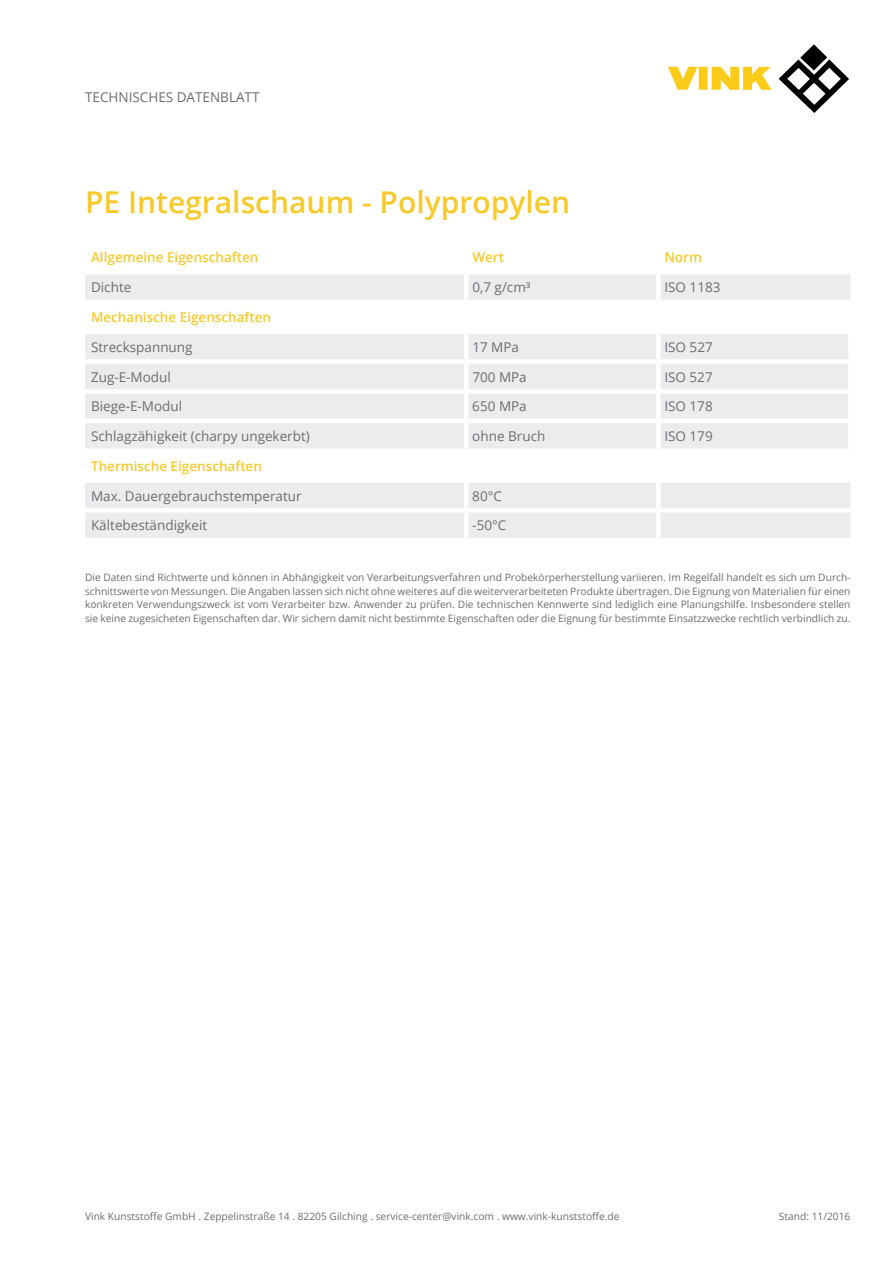
<style>
.page{position:relative;width:893px;height:1263px;background:#fff}
.page>*{position:absolute;margin:0;border:0;box-sizing:border-box;transform-origin:0 0}
.t1{font:600 30px "Open Sans";color:#f7c92b}
.t2{font:13.5px "Open Sans";color:#6c6d70}
.t3{font:600 13.5px "Open Sans";color:#f7c92b}
.t4{font:10.2px/13.5px "Open Sans";color:#6c6d70;text-align:justify}
</style>
<div class="page">
<img style="left:668px;top:44px;width:181px;height:68px">
<svg style="left:85px;top:274px;width:765px;height:264px;fill:#ececee"></svg>
<div style="left:464px;top:274px;width:5px;height:26px;background:#fff"></div>
<div style="left:656px;top:274px;width:5px;height:26px;background:#fff"></div>
<hr style="left:85px;top:300px;width:381px;height:4px;background:#fff">
<hr style="left:466px;top:300px;width:192px;height:4px;background:#fff">
<div style="left:464px;top:304px;width:5px;height:25px;background:#fff"></div>
<hr style="left:658px;top:300px;width:192px;height:4px;background:#fff">
<div style="left:656px;top:304px;width:5px;height:25px;background:#fff"></div>
<div style="left:85px;top:329px;width:381px;height:5px;background:#fff"></div>
<div style="left:466px;top:329px;width:192px;height:5px;background:#fff"></div>
<div style="left:464px;top:334px;width:5px;height:25px;background:#fff"></div>
<div style="left:658px;top:329px;width:195px;height:5px;background:#fff"></div>
<div style="left:656px;top:334px;width:5px;height:25px;background:#fff"></div>
<div style="left:848px;top:334px;width:5px;height:25px;background:#fff"></div>
<div style="left:85px;top:359px;width:381px;height:5px;background:#fff"></div>
<div style="left:466px;top:359px;width:192px;height:5px;background:#fff"></div>
<div style="left:464px;top:364px;width:5px;height:25px;background:#fff"></div>
<div style="left:658px;top:359px;width:195px;height:5px;background:#fff"></div>
<div style="left:656px;top:364px;width:5px;height:25px;background:#fff"></div>
<div style="left:848px;top:364px;width:5px;height:25px;background:#fff"></div>
<hr style="left:85px;top:389px;width:381px;height:4px;background:#fff">
<hr style="left:466px;top:389px;width:192px;height:4px;background:#fff">
<div style="left:464px;top:393px;width:5px;height:26px;background:#fff"></div>
<hr style="left:658px;top:389px;width:195px;height:4px;background:#fff">
<div style="left:656px;top:393px;width:5px;height:26px;background:#fff"></div>
<div style="left:848px;top:393px;width:5px;height:26px;background:#fff"></div>
<hr style="left:85px;top:419px;width:381px;height:4px;background:#fff">
<hr style="left:466px;top:419px;width:192px;height:4px;background:#fff">
<div style="left:464px;top:423px;width:5px;height:25px;background:#fff"></div>
<hr style="left:658px;top:419px;width:195px;height:4px;background:#fff">
<div style="left:656px;top:423px;width:5px;height:25px;background:#fff"></div>
<div style="left:848px;top:423px;width:5px;height:25px;background:#fff"></div>
<div style="left:85px;top:448px;width:381px;height:5px;background:#fff"></div>
<div style="left:466px;top:448px;width:192px;height:5px;background:#fff"></div>
<div style="left:464px;top:453px;width:5px;height:25px;background:#fff"></div>
<div style="left:658px;top:448px;width:195px;height:5px;background:#fff"></div>
<div style="left:656px;top:453px;width:5px;height:25px;background:#fff"></div>
<div style="left:85px;top:478px;width:381px;height:5px;background:#fff"></div>
<div style="left:466px;top:478px;width:192px;height:5px;background:#fff"></div>
<div style="left:464px;top:483px;width:5px;height:25px;background:#fff"></div>
<div style="left:658px;top:478px;width:192px;height:5px;background:#fff"></div>
<div style="left:656px;top:483px;width:5px;height:25px;background:#fff"></div>
<hr style="left:85px;top:508px;width:381px;height:4px;background:#fff">
<hr style="left:466px;top:508px;width:192px;height:4px;background:#fff">
<div style="left:464px;top:512px;width:5px;height:26px;background:#fff"></div>
<hr style="left:658px;top:508px;width:192px;height:4px;background:#fff">
<div style="left:656px;top:512px;width:5px;height:26px;background:#fff"></div>
<h2 class="t2" style="left:85px;top:88px;width:176px">TECHNISCHES DATENBLATT</h2>
<h1 class="t1" style="left:85px;top:181px;width:487px">PE Integralschaum - Polypropylen</h1>
<h2 class="t3" style="left:91px;top:248px;width:169px">Allgemeine Eigenschaften</h2>
<h2 class="t3" style="left:472px;top:248px;width:33px">Wert</h2>
<h2 class="t3" style="left:664px;top:248px;width:39px">Norm</h2>
<h2 class="t2" style="left:91px;top:278px;width:42px">Dichte</h2>
<h2 class="t2" style="left:472px;top:278px;width:60px">0,7 g/cm³</h2>
<h2 class="t2" style="left:664px;top:278px;width:58px">ISO 1183</h2>
<h2 class="t3" style="left:91px;top:308px;width:182px">Mechanische Eigenschaften</h2>
<h2 class="t2" style="left:91px;top:338px;width:103px">Streckspannung</h2>
<h2 class="t2" style="left:472px;top:338px;width:48px">17 MPa</h2>
<h2 class="t2" style="left:664px;top:338px;width:50px">ISO 527</h2>
<h2 class="t2" style="left:91px;top:367px;width:81px">Zug-E-Modul</h2>
<h2 class="t2" style="left:472px;top:367px;width:56px">700 MPa</h2>
<h2 class="t2" style="left:664px;top:367px;width:50px">ISO 527</h2>
<h2 class="t2" style="left:91px;top:397px;width:93px">Biege-E-Modul</h2>
<h2 class="t2" style="left:472px;top:397px;width:56px">650 MPa</h2>
<h2 class="t2" style="left:664px;top:397px;width:50px">ISO 178</h2>
<h2 class="t2" style="left:91px;top:427px;width:220px">Schlagzähigkeit (charpy ungekerbt)</h2>
<h2 class="t2" style="left:472px;top:427px;width:75px">ohne Bruch</h2>
<h2 class="t2" style="left:664px;top:427px;width:50px">ISO 179</h2>
<h2 class="t3" style="left:91px;top:457px;width:172px">Thermische Eigenschaften</h2>
<h2 class="t2" style="left:91px;top:486px;width:212px">Max. Dauergebrauchstemperatur</h2>
<h2 class="t2" style="left:472px;top:486px;width:31px">80°C</h2>
<h2 class="t2" style="left:91px;top:516px;width:118px">Kältebeständigkeit</h2>
<h2 class="t2" style="left:472px;top:516px;width:36px">-50°C</h2>
<p class="t4" style="left:85px;top:570px;width:767px">Die Daten sind Richtwerte und können in Abhängigkeit von Verarbeitungsverfahren und Probekörperherstellung variieren. Im Regelfall handelt es sich um Durch&shy;schnittswerte von Messungen. Die Angaben lassen sich nicht ohne weiteres auf die weiterverarbeiteten Produkte übertragen. Die Eignung von Materialien für einen konkreten Verwendungszweck ist vom Verarbeiter bzw. Anwender zu prüfen. Die technischen Kennwerte sind lediglich eine Planungshilfe. Insbesondere stellen sie keine zugesicheten Eigenschaften dar. Wir sichern damit nicht bestimmte Eigenschaften oder die Eignung für bestimmte Einsatzzwecke rechtlich verbindlich zu.</p>
<p class="t4" style="left:85px;top:1209px;width:536px">Vink Kunststoffe GmbH . Zeppelinstraße 14 . 82205 Gilching . service-center@vink.com . www.vink-kunststoffe.de</p>
<p class="t4" style="left:779px;top:1209px;width:73px">Stand: 11/2016</p>
</div>
